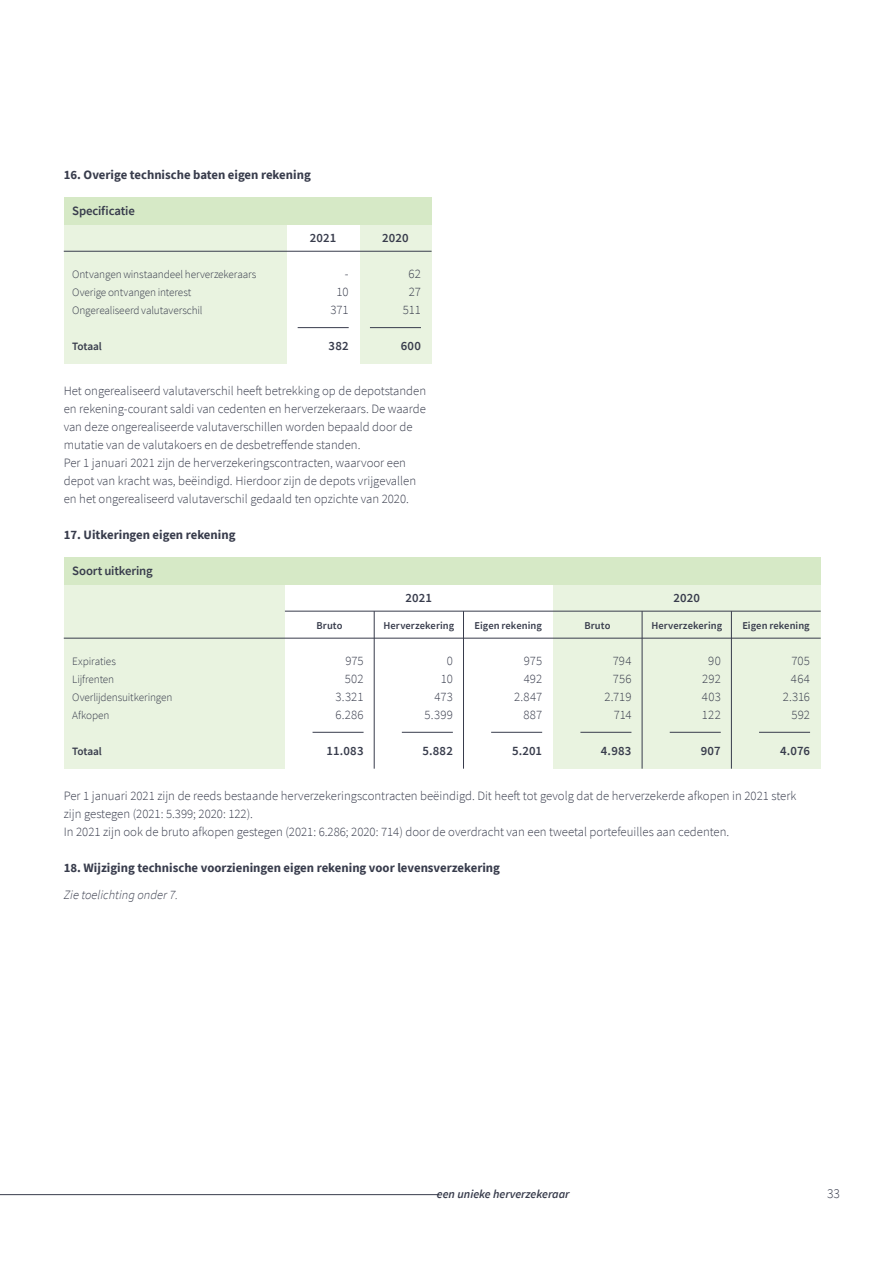
<style>
.page{position:relative;width:893px;height:1263px;background:#fff}
.page>*{position:absolute;margin:0;border:0;box-sizing:border-box;transform-origin:0 0}
.t1{font:300 13.5px "Source Sans Pro";color:#383c4c}
.t2{font:300 12.75px/18px "Source Sans Pro";color:#383c4c;text-align:right}
.t3{font:700 12.75px "Source Sans Pro";color:#383c4c}
.t4{font:600 12.75px "Source Sans Pro";letter-spacing:.005em;color:#383c4c}
.t5{font:600 12.75px "Source Sans Pro";letter-spacing:-.015em;color:#383c4c}
.t6{font:italic 300 12.75px "Source Sans Pro";color:#383c4c}
.t7{font:300 12.75px/18px "Source Sans Pro";letter-spacing:.02em;color:#383c4c;text-align:center}
.t8{font:italic 600 12px "Source Sans Pro";color:#383c4c}
.t9{font:300 11.25px/18px "Source Sans Pro";letter-spacing:-.01em;color:#383c4c}
.t10{font:600 11.25px "Source Sans Pro";letter-spacing:-.015em;color:#383c4c}
.t11{font:600 10.5px "Source Sans Pro";letter-spacing:.005em;color:#383c4c}
</style>
<div class="page">
<div style="left:64px;top:224px;width:368px;height:140px;background:#e9f3e0"></div>
<div style="left:287px;top:197px;width:72px;height:171px;background:#fff"></div>
<hr style="left:64px;top:251px;width:368px;height:1px;background:#383c4c">
<hr style="left:298px;top:327px;width:51px;height:1px;background:#383c4c">
<hr style="left:370px;top:327px;width:51px;height:1px;background:#383c4c">
<div style="left:64px;top:584px;width:757px;height:185px;background:#e9f3e0"></div>
<div style="left:285px;top:557px;width:268px;height:216px;background:#fff"></div>
<div style="left:64px;top:557px;width:757px;height:27px;background:#d6e9c6"></div>
<div style="left:64px;top:197px;width:368px;height:27px;background:#d6e9c6"></div>
<hr style="left:64px;top:638px;width:757px;height:1px;background:#383c4c">
<hr style="left:285px;top:611px;width:536px;height:1px;background:#383c4c">
<hr style="left:374px;top:611px;width:1px;height:158px;background:#383c4c">
<hr style="left:463px;top:611px;width:1px;height:158px;background:#383c4c">
<hr style="left:642px;top:611px;width:1px;height:158px;background:#383c4c">
<hr style="left:731px;top:611px;width:1px;height:158px;background:#383c4c">
<hr style="left:313px;top:732px;width:51px;height:1px;background:#383c4c">
<hr style="left:402px;top:732px;width:51px;height:1px;background:#383c4c">
<hr style="left:491px;top:732px;width:51px;height:1px;background:#383c4c">
<hr style="left:580px;top:732px;width:51px;height:1px;background:#383c4c">
<hr style="left:670px;top:732px;width:51px;height:1px;background:#383c4c">
<hr style="left:759px;top:732px;width:51px;height:1px;background:#383c4c">
<hr style="left:0;top:1194px;width:439px;height:1px;background:#383c4c">
<p class="t3" style="left:64px;top:166px;width:249px">16. Overige technische baten eigen rekening</p>
<p class="t5" style="left:72px;top:202px;width:64px">Specificatie</p>
<p class="t9" style="left:72px;top:265px;width:186px">Ontvangen winstaandeel herverzekeraars<br>Overige ontvangen interest<br>Ongerealiseerd valutaverschil</p>
<p class="t10" style="left:72px;top:339px;width:31px">Totaal</p>
<p class="t4" style="left:310px;top:229px;width:28px">2021</p>
<p class="t4" style="left:382px;top:229px;width:28px">2020</p>
<p class="t2" style="left:331px;top:265px;width:20px">-<br>10<br>371</p>
<p class="t4" style="left:329px;top:337px;width:22px">382</p>
<p class="t2" style="left:403px;top:265px;width:20px;text-align:center">62<br>27<br>511</p>
<p class="t4" style="left:401px;top:337px;width:22px">600</p>
<p class="t2" style="left:64px;top:382px;width:364px;text-align:left">Het ongerealiseerd valutaverschil heeft betrekking op de depotstanden en rekening-courant saldi van cedenten en herverzekeraars. De waarde van deze ongerealiseerde valutaverschillen worden bepaald door de mutatie van de valutakoers en de desbetreffende standen.<br>Per 1 januari 2021 zijn de herverzekeringscontracten, waarvoor een depot van kracht was, beëindigd. Hierdoor zijn de depots vrijgevallen en het ongerealiseerd valutaverschil gedaald ten opzichte van 2020.</p>
<p class="t3" style="left:64px;top:526px;width:173px">17. Uitkeringen eigen rekening</p>
<p class="t5" style="left:72px;top:562px;width:82px">Soort uitkering</p>
<p class="t9" style="left:72px;top:652px;width:102px">Expiraties<br>Lijfrenten<br>Overlijdensuitkeringen<br>Afkopen</p>
<p class="t10" style="left:72px;top:744px;width:31px">Totaal</p>
<p class="t4" style="left:406px;top:589px;width:28px">2021</p>
<p class="t4" style="left:673px;top:589px;width:28px">2020</p>
<p class="t11" style="left:317px;top:619px;width:27px">Bruto</p>
<p class="t11" style="left:383px;top:619px;width:72px">Herverzekering</p>
<p class="t11" style="left:474px;top:619px;width:69px">Eigen rekening</p>
<p class="t11" style="left:584px;top:619px;width:27px">Bruto</p>
<p class="t11" style="left:651px;top:619px;width:72px">Herverzekering</p>
<p class="t11" style="left:742px;top:619px;width:69px">Eigen rekening</p>
<p class="t2" style="left:335px;top:652px;width:30px">975<br>502<br>3.321<br>6.286</p>
<p class="t4" style="left:326px;top:742px;width:39px">11.083</p>
<p class="t2" style="left:425px;top:652px;width:30px">0<br>10<br>473<br>5.399</p>
<p class="t4" style="left:422px;top:743px;width:32px">5.882</p>
<p class="t2" style="left:514px;top:652px;width:30px">975<br>492<br>2.847<br>887</p>
<p class="t4" style="left:512px;top:743px;width:32px">5.201</p>
<p class="t2" style="left:604px;top:652px;width:28px">794<br>756<br>2.719<br>714</p>
<p class="t4" style="left:601px;top:742px;width:32px">4.983</p>
<p class="t7" style="left:702px;top:652px;width:20px">90<br>292<br>403<br>122</p>
<p class="t4" style="left:701px;top:743px;width:22px">907</p>
<p class="t2" style="left:783px;top:652px;width:29px">705<br>464<br>2.316<br>592</p>
<p class="t4" style="left:780px;top:743px;width:31px">4.076</p>
<p class="t2" style="left:64px;top:787px;width:734px;text-align:left">Per 1 januari 2021 zijn de reeds bestaande herverzekeringscontracten beëindigd. Dit heeft tot gevolg dat de herverzekerde afkopen in 2021 sterk zijn gestegen (2021: 5.399; 2020: 122).<br>In 2021 zijn ook de bruto afkopen gestegen (2021: 6.286; 2020: 714) door de overdracht van een tweetal portefeuilles aan cedenten.</p>
<p class="t3" style="left:64px;top:859px;width:438px">18. Wijziging technische voorzieningen eigen rekening voor levensverzekering</p>
<p class="t6" style="left:64px;top:887px;width:116px">Zie toelichting onder 7.</p>
<p class="t8" style="left:437px;top:1186px;width:134px">een unieke herverzekeraar</p>
<p class="t1" style="left:827px;top:1185px;width:14px">33</p>
</div>
